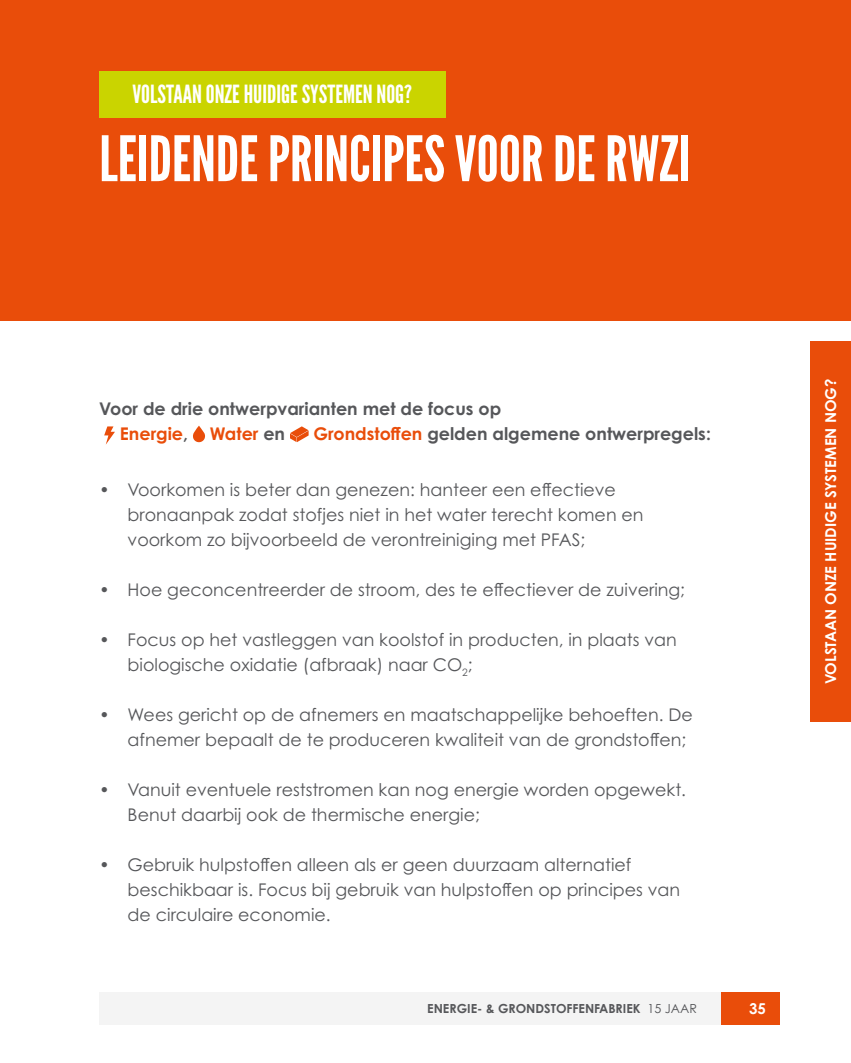
<style>
.page{position:relative;width:851px;height:1063px;background:#fff}
.page>*{position:absolute;margin:0;border:0;box-sizing:border-box;transform-origin:0 0}
.t1{font:62.5px "League Gothic";color:#fff}
.t2{font:25px "League Gothic";color:#fff}
.t3{font:17.5px/25px "Century Gothic Pro";color:#56575a}
.t4{font:700 17.5px/25px "Century Gothic Pro";color:#56575a}
.t5{font:700 17.5px "Century Gothic Pro";color:#e94d0a}
.t6{font:700 15px "Century Gothic Pro";color:#fff}
.t7{font:700 12.5px "Century Gothic Pro";color:#56575a}
.s1{color:#e94d0a}
.s2{color:#56575a}
.s3{font-weight:400}
</style>
<div class="page">
<div style="left:0;top:0;width:850px;height:320px;background:#e94d0a"></div>
<div style="left:99px;top:71px;width:346px;height:47px;background:#cad400"></div>
<svg style="left:104px;top:426px;width:11px;height:19px"></svg>
<svg style="left:193px;top:426px;width:12px;height:16px"></svg>
<svg style="left:290px;top:426px;width:18px;height:16px"></svg>
<div style="left:99px;top:992px;width:622px;height:32px;background:#f4f4f4"></div>
<div style="left:721px;top:992px;width:59px;height:32px;background:#e94d0a"></div>
<div style="left:810px;top:342px;width:40px;height:379px;background:#e94d0a"></div>
<h2 class="t2" style="left:132px;top:80px;width:281px">VOLSTAAN ONZE HUIDIGE SYSTEMEN NOG?</h2>
<h1 class="t1" style="left:99px;top:122px;width:592px">LEIDENDE PRINCIPES VOOR DE RWZI</h1>
<p class="t4" style="left:120px;top:396px;width:383px;text-indent:-21px">Voor de drie ontwerpvarianten met de focus op<br><span class="s1">Energie</span>,</p>
<p class="t5" style="left:210px;top:422px;width:77px">Water <span class="s2">en</span></p>
<p class="t4" style="left:313px;top:421px;width:399px"><span class="s1">Grondstoffen</span> gelden algemene ontwerpregels:</p>
<p class="t3" style="left:128px;top:477px;width:517px;text-indent:-28px">• Voorkomen is beter dan genezen: hanteer een effectieve bronaanpak zodat stofjes niet in het water terecht komen en voorkom zo bijvoorbeeld de verontreiniging met PFAS;</p>
<p class="t3" style="left:99px;top:577px;width:587px">• Hoe geconcentreerder de stroom, des te effectiever de zuivering;</p>
<p class="t3" style="left:128px;top:627px;width:550px;text-indent:-28px">• Focus op het vastleggen van koolstof in producten, in plaats van biologische oxidatie (afbraak) naar CO<sub>2</sub>;</p>
<p class="t3" style="left:128px;top:702px;width:566px;text-indent:-28px">• Wees gericht op de afnemers en maatschappelijke behoeften. De afnemer bepaalt de te produceren kwaliteit van de grondstoffen;</p>
<p class="t3" style="left:128px;top:777px;width:560px;text-indent:-28px">• Vanuit eventuele reststromen kan nog energie worden opgewekt.<br>Benut daarbij ook de thermische energie;</p>
<p class="t3" style="left:128px;top:852px;width:554px;text-indent:-28px">• Gebruik hulpstoffen alleen als er geen duurzaam alternatief beschikbaar is. Focus bij gebruik van hulpstoffen op principes van de circulaire economie.</p>
<p class="t7" style="left:427px;top:1000px;width:271px">ENERGIE- &amp; GRONDSTOFFENFABRIEK <span class="s3">15 JAAR</span></p>
<p class="t6" style="left:749px;top:999px;width:18px">35</p>
<p class="t6" style="left:821px;top:684px;width:307px;rotate:-90deg">VOLSTAAN ONZE HUIDIGE SYSTEMEN NOG?</p>
</div>
